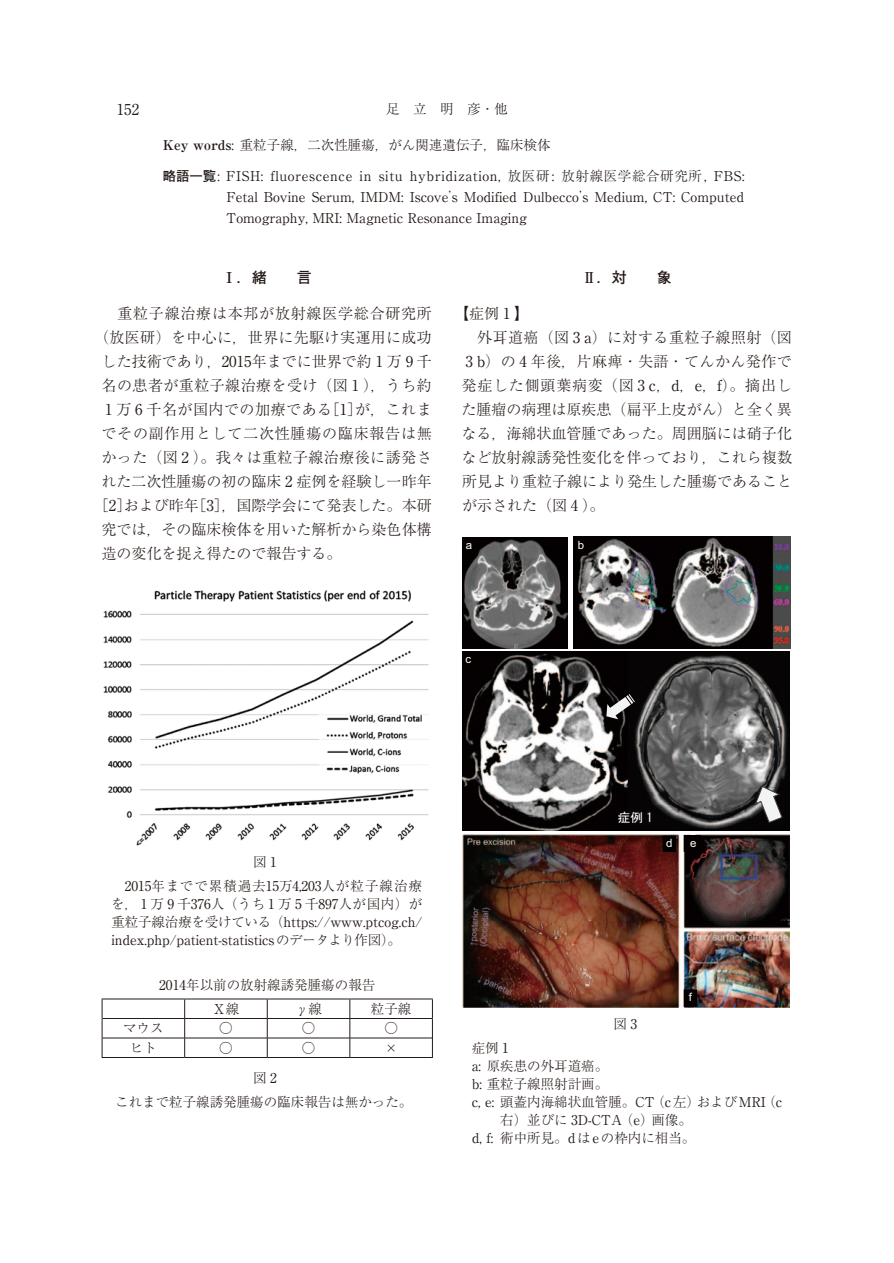
<style>
.page{position:relative;width:894px;height:1263px;background:#fff}
.page>*{position:absolute;margin:0;border:0;box-sizing:border-box;transform-origin:0 0}
.t1{font:300 15px "Ryumin Pro";color:#231916}
.t2{font:300 15px "Ryumin Pro";letter-spacing:.03em;color:#231916}
.t3{font:300 15px "Ryumin Pro";letter-spacing:.05em;color:#231916}
.t4{font:300 15px "Ryumin Pro";letter-spacing:.035em;color:#231916}
.t5{font:300 15px "Ryumin Pro";letter-spacing:.025em;color:#231916}
.t6{font:700 15px "Futo Go B101 Pro";color:#231916}
.t7{font:15px "Ryumin Pro";color:#231916}
.t8{font:13.5px/21px "Ryumin Pro";color:#231916;text-align:justify}
.t9{font:300 13.5px/24px "Ryumin Pro";color:#231916}
.t10{font:300 13.5px/24px "Ryumin Pro";letter-spacing:.075em;color:#231916}
.t11{font:11.4px "Arial";color:#fff}
.s1{font-weight:700}
.s2{font-weight:400}
.s3{font-family:"Futo Go B101 Pro";font-weight:700}
.s4{font-weight:300}
.s5{font-family:"Ryumin Pro"}
</style>
<div class="page">
<img style="left:103px;top:590px;width:326px;height:256px">
<hr style="left:102px;top:999px;width:82px;height:1px;background:#231916">
<hr style="left:184px;top:999px;width:83px;height:1px;background:#231916">
<hr style="left:267px;top:999px;width:83px;height:1px;background:#231916">
<hr style="left:350px;top:999px;width:82px;height:1px;background:#231916">
<svg style="left:102px;top:999px;width:1px;height:58px"></svg>
<svg style="left:432px;top:999px;width:1px;height:58px"></svg>
<hr style="left:102px;top:1057px;width:82px;height:1px;background:#231916">
<hr style="left:184px;top:1057px;width:83px;height:1px;background:#231916">
<hr style="left:267px;top:1057px;width:83px;height:1px;background:#231916">
<hr style="left:350px;top:1057px;width:82px;height:1px;background:#231916">
<hr style="left:102px;top:1018px;width:83px;height:1px;background:#231916">
<hr style="left:184px;top:1018px;width:83px;height:1px;background:#231916">
<hr style="left:267px;top:1018px;width:83px;height:1px;background:#231916">
<hr style="left:350px;top:1018px;width:82px;height:1px;background:#231916">
<hr style="left:102px;top:1038px;width:83px;height:1px;background:#231916">
<hr style="left:184px;top:1038px;width:83px;height:1px;background:#231916">
<svg style="left:184px;top:999px;width:1px;height:58px"></svg>
<hr style="left:267px;top:1038px;width:83px;height:1px;background:#231916">
<svg style="left:267px;top:999px;width:1px;height:58px"></svg>
<hr style="left:350px;top:1038px;width:82px;height:1px;background:#231916">
<svg style="left:349px;top:999px;width:1px;height:58px"></svg>
<img style="left:462px;top:537px;width:105px;height:111px">
<img style="left:573px;top:537px;width:216px;height:111px">
<img style="left:462px;top:651px;width:327px;height:179px">
<svg style="left:754px;top:786px;width:28px;height:37px"></svg>
<svg style="left:606px;top:694px;width:28px;height:25px"></svg>
<img style="left:462px;top:835px;width:327px;height:173px">
<div style="left:465px;top:538px;width:10px;height:17px;background:#060101"></div>
<div style="left:465px;top:538px;width:11px;height:17px;border:1px solid #060101"></div>
<div style="left:577px;top:538px;width:10px;height:17px;background:#060101"></div>
<div style="left:577px;top:538px;width:11px;height:17px;border:1px solid #060101"></div>
<div style="left:465px;top:652px;width:10px;height:17px;background:#060101"></div>
<div style="left:662px;top:836px;width:13px;height:15px;background:#060101"></div>
<div style="left:662px;top:836px;width:13px;height:16px;border:1px solid #060101"></div>
<div style="left:684px;top:836px;width:16px;height:15px;background:#060101"></div>
<div style="left:683px;top:835px;width:17px;height:17px;border:1px solid #060101"></div>
<div style="left:684px;top:990px;width:12px;height:16px;background:#060101"></div>
<div style="left:683px;top:990px;width:13px;height:17px;border:1px solid #060101"></div>
<svg style="left:618px;top:812px;width:32px;height:11px"></svg>
<p class="t7" style="left:117px;top:98px;width:24px">152</p>
<p class="t9" style="left:386px;top:96px;width:123px">足立明彦・他</p>
<p class="t9" style="left:163px;top:132px;width:389px"><span class="s1">Key words</span><span class="s2">:</span> 重粒子線，二次性腫瘍，がん関連遺伝子，臨床検体</p>
<p class="t8" style="left:226px;top:165px;width:519px;text-indent:-63px"><span class="s3">略語一覧</span>: FISH: fluorescence in situ hybridization, <span class="s4">放医研</span> : <span class="s4">放射線医学総合研究所</span> , FBS:<br>Fetal Bovine Serum, IMDM: Iscove<span class="s4">’</span>s Modified Dulbecco<span class="s4">’</span>s Medium, CT: Computed Tomography, MRI: Magnetic Resonance Imaging</p>
<p class="t6" style="left:222px;top:266px;width:46px"><span class="s5">Ⅰ</span>．緒</p>
<p class="t6" style="left:297px;top:266px;width:16px">言</p>
<p class="t3" style="left:117px;top:302px;width:316px">重粒子線治療は本邦が放射線医学総合研究所</p>
<p class="t5" style="left:94px;top:326px;width:339px">（放医研）を中心に，世界に先駆け実運用に成功</p>
<p class="t1" style="left:102px;top:350px;width:332px">した技術であり，<span class="s2">2015</span>年までに世界で約 <span class="s2">1</span> 万 <span class="s2">9</span> 千</p>
<p class="t2" style="left:102px;top:374px;width:331px">名の患者が重粒子線治療を受け（図 <span class="s2">1</span> ），うち約</p>
<p class="t4" style="left:105px;top:398px;width:328px"><span class="s2">1</span> 万 <span class="s2">6</span> 千名が国内での加療である［<span class="s2">1</span>］が，これま</p>
<p class="t3" style="left:101px;top:422px;width:332px">でその副作用として二次性腫瘍の臨床報告は無</p>
<p class="t2" style="left:101px;top:446px;width:331px">かった（図 <span class="s2">2</span> ）。我々は重粒子線治療後に誘発さ</p>
<p class="t1" style="left:101px;top:470px;width:331px">れた二次性腫瘍の初の臨床 <span class="s2">2</span> 症例を経験し一昨年</p>
<p class="t1" style="left:94px;top:494px;width:339px">［<span class="s2">2</span>］および昨年［<span class="s2">3</span>］，国際学会にて発表した。本研</p>
<p class="t1" style="left:101px;top:518px;width:331px">究では，その臨床検体を用いた解析から染色体構</p>
<p class="t1" style="left:101px;top:542px;width:241px">造の変化を捉え得たので報告する。</p>
<p class="t6" style="left:581px;top:266px;width:46px"><span class="s5">Ⅱ</span>．対</p>
<p class="t6" style="left:656px;top:266px;width:16px">象</p>
<p class="t1" style="left:454px;top:302px;width:76px">【症例 <span class="s2">1</span> 】</p>
<p class="t2" style="left:477px;top:326px;width:316px">外耳道癌（図 <span class="s2">3 a</span>）に対する重粒子線照射（図</p>
<p class="t2" style="left:465px;top:350px;width:328px"><span class="s2">3 b</span>）の <span class="s2">4</span> 年後，片麻痺・失語・てんかん発作で</p>
<p class="t3" style="left:461px;top:374px;width:331px">発症した側頭葉病変（図 <span class="s2">3 c</span>，<span class="s2">d</span>，<span class="s2">e</span>，<span class="s2">f</span>）。摘出し</p>
<p class="t1" style="left:461px;top:398px;width:331px">た腫瘤の病理は原疾患（扁平上皮がん）と全く異</p>
<p class="t1" style="left:461px;top:422px;width:331px">なる，海綿状血管腫であった。周囲脳には硝子化</p>
<p class="t1" style="left:461px;top:446px;width:332px">など放射線誘発性変化を伴っており，これら複数</p>
<p class="t1" style="left:462px;top:470px;width:331px">所見より重粒子線により発生した腫瘍であること</p>
<p class="t1" style="left:462px;top:494px;width:144px">が示された（図 <span class="s2">4</span> ）。</p>
<p class="t11" style="left:465px;top:538px;width:8px">a</p>
<p class="t11" style="left:577px;top:538px;width:8px">b</p>
<p class="t11" style="left:465px;top:652px;width:7px">c</p>
<p class="t10" style="left:125px;top:849px;width:299px;text-indent:128px">図<span class="s2">1<br>2015</span>年までで累積過去<span class="s2">15</span>万<span class="s2">4,203</span>人が粒子線治療</p>
<p class="t8" style="left:111px;top:894px;width:312px;line-height:18px"><span class="s4">を，</span> 1 <span class="s4">万</span> 9 <span class="s4">千</span>376<span class="s4">人（うち</span> 1 <span class="s4">万</span> 5 <span class="s4">千</span>897<span class="s4">人が国内）が重粒子線治療を受けている（</span>https://www.ptcog.ch/ index.php/patient-statistics<span class="s4">のデータより作図）。</span></p>
<p class="t9" style="left:212px;top:972px;width:164px;text-indent:-53px"><span class="s2">2014</span>年以前の放射線誘発腫瘍の報告<br>Ｘ線</p>
<p class="t9" style="left:295px;top:996px;width:28px">γ線</p>
<p class="t9" style="left:370px;top:996px;width:42px">粒子線</p>
<p class="t9" style="left:123px;top:1015px;width:42px">マウス</p>
<p class="t9" style="left:219px;top:1015px;width:15px">○</p>
<p class="t9" style="left:301px;top:1015px;width:15px">○</p>
<p class="t9" style="left:384px;top:1015px;width:15px">○</p>
<p class="t9" style="left:130px;top:1035px;width:28px">ヒト</p>
<p class="t9" style="left:219px;top:1035px;width:15px">○</p>
<p class="t9" style="left:301px;top:1035px;width:15px">○</p>
<p class="t9" style="left:384px;top:1035px;width:15px">×</p>
<p class="t9" style="left:115px;top:1065px;width:298px;text-align:center">図<span class="s2">2<br></span>これまで粒子線誘発腫瘍の臨床報告は無かった。</p>
<p class="t11" style="left:665px;top:836px;width:8px">d</p>
<p class="t11" style="left:689px;top:835px;width:8px">e</p>
<p class="t9" style="left:613px;top:1011px;width:25px">図<span class="s2">3</span></p>
<p class="t11" style="left:688px;top:989px;width:5px">f</p>
<p class="t9" style="left:471px;top:1035px;width:39px">症例 <span class="s2">1</span></p>
<p class="t9" style="left:471px;top:1053px;width:138px"><span class="s2">a:</span> 原疾患の外耳道癌。</p>
<p class="t9" style="left:471px;top:1071px;width:138px"><span class="s2">b:</span> 重粒子線照射計画。</p>
<p class="t9" style="left:471px;top:1089px;width:312px"><span class="s2">c, e:</span> 頭蓋内海綿状血管腫。<span class="s2">CT</span>（<span class="s2">c</span>左）および<span class="s2">MRI</span>（<span class="s2">c</span></p>
<p class="t9" style="left:500px;top:1107px;width:193px">右）並びに <span class="s2">3D-CTA</span>（<span class="s2">e</span>）画像。</p>
<p class="t9" style="left:471px;top:1125px;width:225px"><span class="s2">d, f:</span> 術中所見。<span class="s2">d</span>は<span class="s2">e</span>の枠内に相当。</p>
</div>
